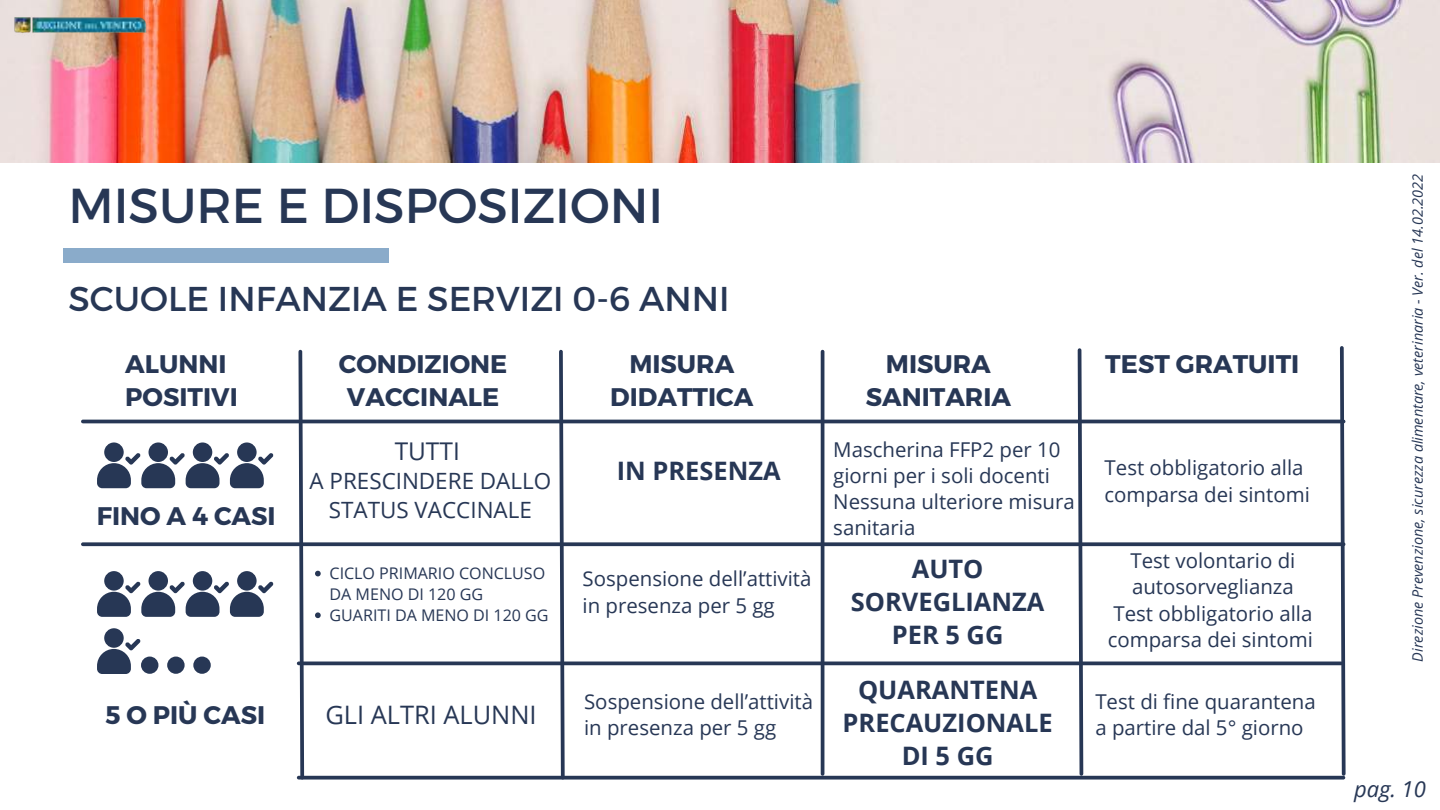
<style>
.page{position:relative;width:1440px;height:810px;background:#fff}
.page>*{position:absolute;margin:0;border:0;box-sizing:border-box;transform-origin:0 0}
.t1{font:49px "Montserrat";color:#273755}
.t2{font:34.4px "Montserrat";color:#273755}
.t3{font:700 25.4px/33px "Montserrat";color:#273755;text-align:center}
.t4{font:700 25.4px/33px "Open Sans";color:#273755;text-align:center}
.t5{font:25.4px "Open Sans";color:#273755}
.t6{font:24.4px "Open Sans";color:#273755}
.t7{font:22.4px/28.5px "Open Sans";color:#273755;text-align:center}
.t8{font:italic 22px "Open Sans";color:#273755}
.t9{font:20.4px/26.3px "Open Sans";color:#273755}
.t10{font:16.1px/20.8px "Open Sans";color:#273755}
.t11{font:italic 14.4px "Open Sans";color:#273755}
</style>
<div class="page">
<div style="left:64px;top:248px;width:325px;height:14px;background:#8aabca"></div>
<img style="left:0;top:0;width:1440px;height:163px">
<hr style="left:83px;top:420px;width:1261px;height:3px;background:#273755">
<svg style="left:83px;top:542px;width:1255px;height:4px;background:#3b4964"></svg>
<hr style="left:299px;top:662px;width:1042px;height:3px;background:#273755">
<svg style="left:297px;top:349px;width:9px;height:431px"></svg>
<svg style="left:557px;top:349px;width:10px;height:427px"></svg>
<hr style="left:821px;top:352px;width:3px;height:422px;background:#273755">
<svg style="left:1338px;top:346px;width:8px;height:432px"></svg>
<svg style="left:1076px;top:348px;width:9px;height:428px"></svg>
<div style="left:104px;top:442px;width:20px;height:20px;background:#273755;border-radius:50%"></div>
<div style="left:149px;top:442px;width:19px;height:20px;background:#273755;border-radius:50%"></div>
<div style="left:193px;top:442px;width:19px;height:20px;background:#273755;border-radius:50%"></div>
<div style="left:237px;top:442px;width:20px;height:20px;background:#273755;border-radius:50%"></div>
<svg style="left:97px;top:453px;width:176px;height:35px"></svg>
<div style="left:104px;top:571px;width:20px;height:20px;background:#273755;border-radius:50%"></div>
<div style="left:149px;top:571px;width:19px;height:20px;background:#273755;border-radius:50%"></div>
<div style="left:193px;top:571px;width:19px;height:20px;background:#273755;border-radius:50%"></div>
<div style="left:237px;top:571px;width:20px;height:20px;background:#273755;border-radius:50%"></div>
<svg style="left:97px;top:582px;width:176px;height:35px"></svg>
<div style="left:104px;top:628px;width:20px;height:20px;background:#273755;border-radius:50%"></div>
<svg style="left:97px;top:639px;width:114px;height:35px"></svg>
<svg style="left:315px;top:571px;width:6px;height:5px"></svg>
<svg style="left:315px;top:612px;width:6px;height:6px"></svg>
<svg style="left:299px;top:776px;width:1044px;height:4px;background:#3f4d68"></svg>
<img style="left:0;top:0;width:162px;height:72px">
<h1 class="t1" style="left:68px;top:174px;width:596px">MISURE E DISPOSIZIONI</h1>
<h2 class="t2" style="left:68px;top:276px;width:663px">SCUOLE INFANZIA E SERVIZI 0-6 ANNI</h2>
<p class="t3" style="left:125px;top:346px;width:114px;text-align:left">ALUNNI<br>POSITIVI</p>
<p class="t3" style="left:339px;top:346px;width:170px">CONDIZIONE<br>VACCINALE</p>
<p class="t3" style="left:610px;top:346px;width:145px">MISURA<br>DIDATTICA</p>
<p class="t3" style="left:866px;top:346px;width:147px">MISURA<br>SANITARIA</p>
<p class="t3" style="left:1105px;top:346px;width:195px">TEST GRATUITI</p>
<p class="t3" style="left:97px;top:498px;width:180px">FINO A 4 CASI</p>
<p class="t3" style="left:106px;top:697px;width:161px">5 O PIÙ CASI</p>
<p class="t6" style="left:395px;top:434px;width:67px">TUTTI</p>
<p class="t7" style="left:310px;top:467px;width:243px">A PRESCINDERE DALLO<br>STATUS VACCINALE</p>
<p class="t10" style="left:330px;top:563px;width:221px">CICLO PRIMARIO CONCLUSO<br>DA MENO DI 120 GG<br>GUARITI DA MENO DI 120 GG</p>
<p class="t5" style="left:325px;top:696px;width:213px">GLI ALTRI ALUNNI</p>
<p class="t4" style="left:617px;top:454px;width:165px">IN PRESENZA</p>
<p class="t9" style="left:833px;top:436px;width:243px">Mascherina FFP2 per 10 giorni per i soli docenti<br>Nessuna ulteriore misura sanitaria</p>
<p class="t9" style="left:1105px;top:454px;width:207px">Test obbligatorio alla comparsa dei sintomi</p>
<p class="t9" style="left:583px;top:565px;width:230px">Sospensione dell’attività in presenza per 5 gg</p>
<p class="t4" style="left:851px;top:552px;width:195px">AUTO<br>SORVEGLIANZA<br>PER 5 GG</p>
<p class="t9" style="left:1108px;top:547px;width:207px;text-align:center">Test volontario di autosorveglianza<br>Test obbligatorio alla comparsa dei sintomi</p>
<p class="t9" style="left:584px;top:687px;width:230px">Sospensione dell’attività in presenza per 5 gg</p>
<p class="t4" style="left:843px;top:673px;width:212px">QUARANTENA<br>PRECAUZIONALE<br>DI 5 GG</p>
<p class="t9" style="left:1095px;top:687px;width:222px">Test di fine quarantena a partire dal 5° giorno</p>
<p class="t11" style="left:1407px;top:662px;width:489px;rotate:-90deg">Direzione Prevenzione, sicurezza alimentare, veterinaria - Ver. del 14.02.2022</p>
<p class="t8" style="left:1354px;top:773px;width:73px">pag. 10</p>
</div>
